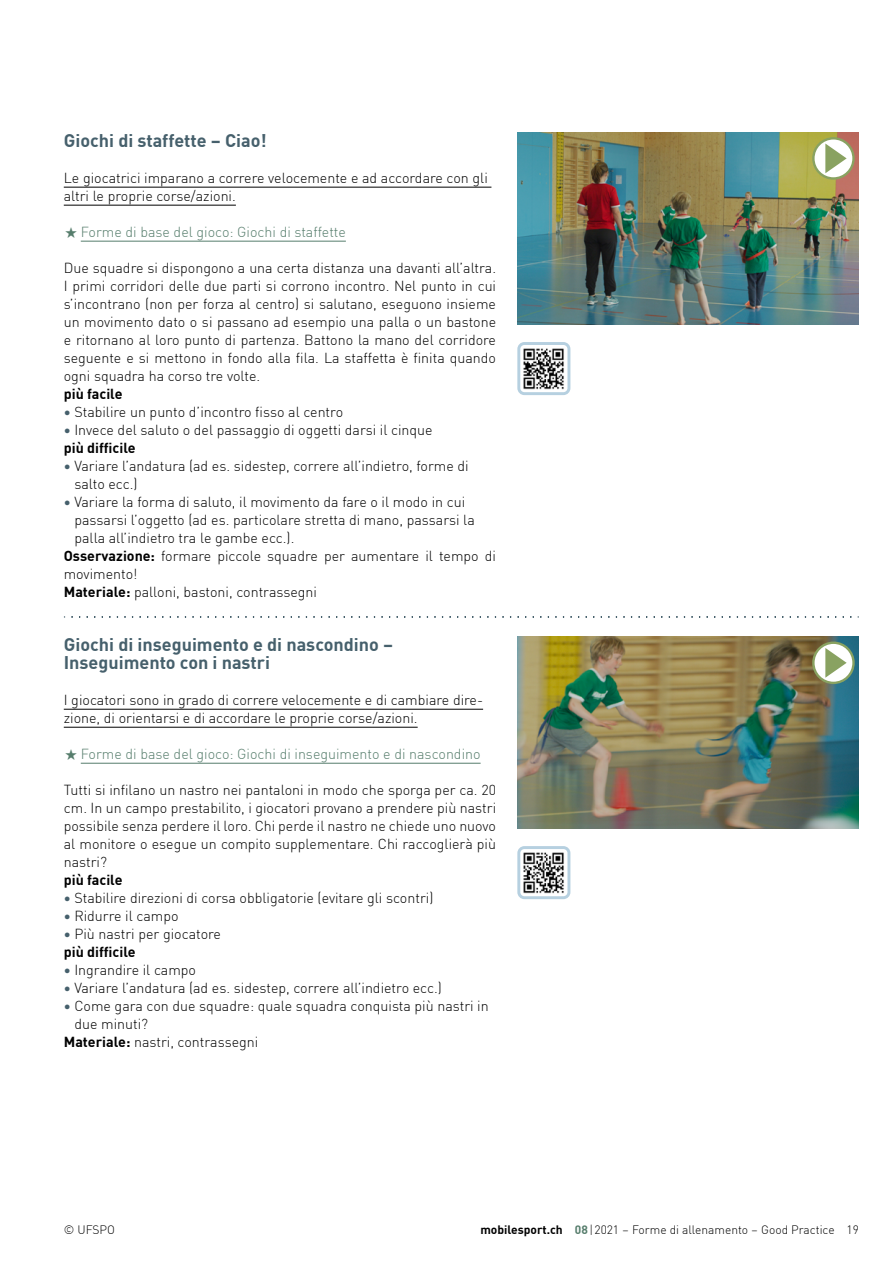
<style>
.page{position:relative;width:893px;height:1263px;background:#fff}
.page>*{position:absolute;margin:0;border:0;box-sizing:border-box;transform-origin:0 0}
.h_Untertitel{font:700 18px/18px "DINOT";color:#46606c}
.p_Fliesstext{font:300 14.25px/18px "DINOT";color:#000}
.h_h5{font:300 14.25px/18px "DINOT";color:#000}
.t1{font:300 14.25px "DINOT";color:#567d6c}
.h3_Untertitel{font:700 14.25px "DINOT";color:#000}
.t2{font:300 12px "DINOT";color:#000}
.s1{font-weight:700;color:#46606c}
.s2{font-weight:700}
.s3{font-weight:700;color:#567d6c}
</style>
<div class="page">
<img style="left:517px;top:637px;width:342px;height:191px">
<img style="left:517px;top:133px;width:342px;height:191px">
<hr style="left:64px;top:187px;width:427px;height:1px;background:#000">
<hr style="left:64px;top:205px;width:172px;height:1px;background:#000">
<hr style="left:81px;top:241px;width:265px;height:1px;background:#567d6c">
<hr style="left:64px;top:709px;width:419px;height:1px;background:#000">
<hr style="left:64px;top:727px;width:354px;height:1px;background:#000">
<hr style="left:81px;top:763px;width:400px;height:1px;background:#567d6c">
<svg style="left:72px;top:616px;width:787px;height:2px"></svg>
<svg style="left:813px;top:138px;width:40px;height:40px"></svg>
<div style="left:812px;top:137px;width:43px;height:43px;border:2px solid #89a261;border-radius:50%"></div>
<svg style="left:825px;top:144px;width:22px;height:29px"></svg>
<svg style="left:813px;top:643px;width:40px;height:40px"></svg>
<div style="left:812px;top:641px;width:43px;height:43px;border:2px solid #89a261;border-radius:50%"></div>
<svg style="left:825px;top:648px;width:22px;height:30px"></svg>
<img style="left:523px;top:348px;width:41px;height:42px">
<div style="left:517px;top:342px;width:53px;height:53px;border:3px solid #b6d0e0;border-radius:6px"></div>
<img style="left:523px;top:852px;width:41px;height:42px">
<div style="left:517px;top:846px;width:53px;height:53px;border:3px solid #b6d0e0;border-radius:6px"></div>
<h2 class="h_Untertitel" style="left:64px;top:129px;width:205px">Giochi di staffette – Ciao!</h2>
<p class="h_h5" style="left:64px;top:167px;width:426px">Le giocatrici imparano a correre velocemente e ad accordare con gli altri le proprie corse/azioni.</p>
<p class="t1" style="left:81px;top:221px;width:267px">Forme di base del gioco: Giochi di staffette</p>
<p class="p_Fliesstext" style="left:64px;top:257px;width:434px;text-align:justify">Due squadre si dispongono a una certa distanza una davanti allʼaltra.<br>I primi corridori delle due parti si corrono incontro. Nel punto in cui sʼincontrano (non per forza al centro) si salutano, eseguono insieme un movimento dato o si passano ad esempio una palla o un bastone e ritornano al loro punto di partenza. Battono la mano del corridore seguente e si mettono in fondo alla fila. La staffetta è finita quando ogni squadra ha corso tre volte.</p>
<h3 class="h3_Untertitel" style="left:64px;top:382px;width:60px">più facile</h3>
<p class="p_Fliesstext" style="left:64px;top:401px;width:281px"><span class="s1">•</span> Stabilire un punto dʼincontro fisso al centro</p>
<p class="p_Fliesstext" style="left:64px;top:419px;width:370px"><span class="s1">•</span> Invece del saluto o del passaggio di oggetti darsi il cinque</p>
<h3 class="h3_Untertitel" style="left:64px;top:436px;width:73px">più difficile</h3>
<p class="p_Fliesstext" style="left:74px;top:455px;width:396px;text-indent:-11px"><span class="s1">•</span> Variare lʼandatura (ad es. sidestep, correre allʼindietro, forme di salto ecc.)</p>
<p class="p_Fliesstext" style="left:74px;top:491px;width:402px;text-indent:-11px"><span class="s1">•</span> Variare la forma di saluto, il movimento da fare o il modo in cui passarsi lʼoggetto (ad es. particolare stretta di mano, passarsi la palla allʼindietro tra le gambe ecc.).</p>
<p class="p_Fliesstext" style="left:64px;top:545px;width:434px"><span class="s2">Osservazione:</span> formare piccole squadre per aumentare il tempo di movimento!</p>
<p class="p_Fliesstext" style="left:64px;top:581px;width:255px"><span class="s2">Materiale:</span> palloni, bastoni, contrassegni</p>
<h2 class="h_Untertitel" style="left:64px;top:633px;width:331px">Giochi di inseguimento e di nascondino –<br>Inseguimento con i nastri</h2>
<p class="h_h5" style="left:64px;top:689px;width:421px">I giocatori sono in grado di correre velocemente e di cambiare dire&shy;zione, di orientarsi e di accordare le proprie corse/azioni.</p>
<p class="t1" style="left:81px;top:743px;width:401px">Forme di base del gioco: Giochi di inseguimento e di nascondino</p>
<p class="p_Fliesstext" style="left:64px;top:779px;width:434px;text-align:justify">Tutti si infilano un nastro nei pantaloni in modo che sporga per ca. 20 cm. In un campo prestabilito, i giocatori provano a prendere più nastri possibile senza perdere il loro. Chi perde il nastro ne chiede uno nuovo al monitore o esegue un compito supplementare. Chi raccoglierà più nastri?</p>
<h3 class="h3_Untertitel" style="left:64px;top:868px;width:60px">più facile</h3>
<p class="p_Fliesstext" style="left:64px;top:887px;width:371px"><span class="s1">•</span> Stabilire direzioni di corsa obbligatorie (evitare gli scontri)</p>
<p class="p_Fliesstext" style="left:64px;top:905px;width:116px"><span class="s1">•</span> Ridurre il campo</p>
<p class="p_Fliesstext" style="left:64px;top:923px;width:159px"><span class="s1">•</span> Più nastri per giocatore</p>
<h3 class="h3_Untertitel" style="left:64px;top:940px;width:73px">più difficile</h3>
<p class="p_Fliesstext" style="left:64px;top:959px;width:134px"><span class="s1">•</span> Ingrandire il campo</p>
<p class="p_Fliesstext" style="left:64px;top:977px;width:380px"><span class="s1">•</span> Variare lʼandatura (ad es. sidestep, correre allʼindietro ecc.)</p>
<p class="p_Fliesstext" style="left:74px;top:995px;width:416px;text-indent:-11px"><span class="s1">•</span> Come gara con due squadre: quale squadra conquista più nastri in due minuti?</p>
<p class="p_Fliesstext" style="left:64px;top:1031px;width:196px"><span class="s2">Materiale:</span> nastri, contrassegni</p>
<p class="t2" style="left:64px;top:1220px;width:53px">© UFSPO</p>
<p class="t2" style="left:480px;top:1220px;width:380px"><span class="s2">mobilesport.ch</span> <span class="s3">08</span>|2021 – Forme di allenamento – Good Practice 19</p>
</div>
